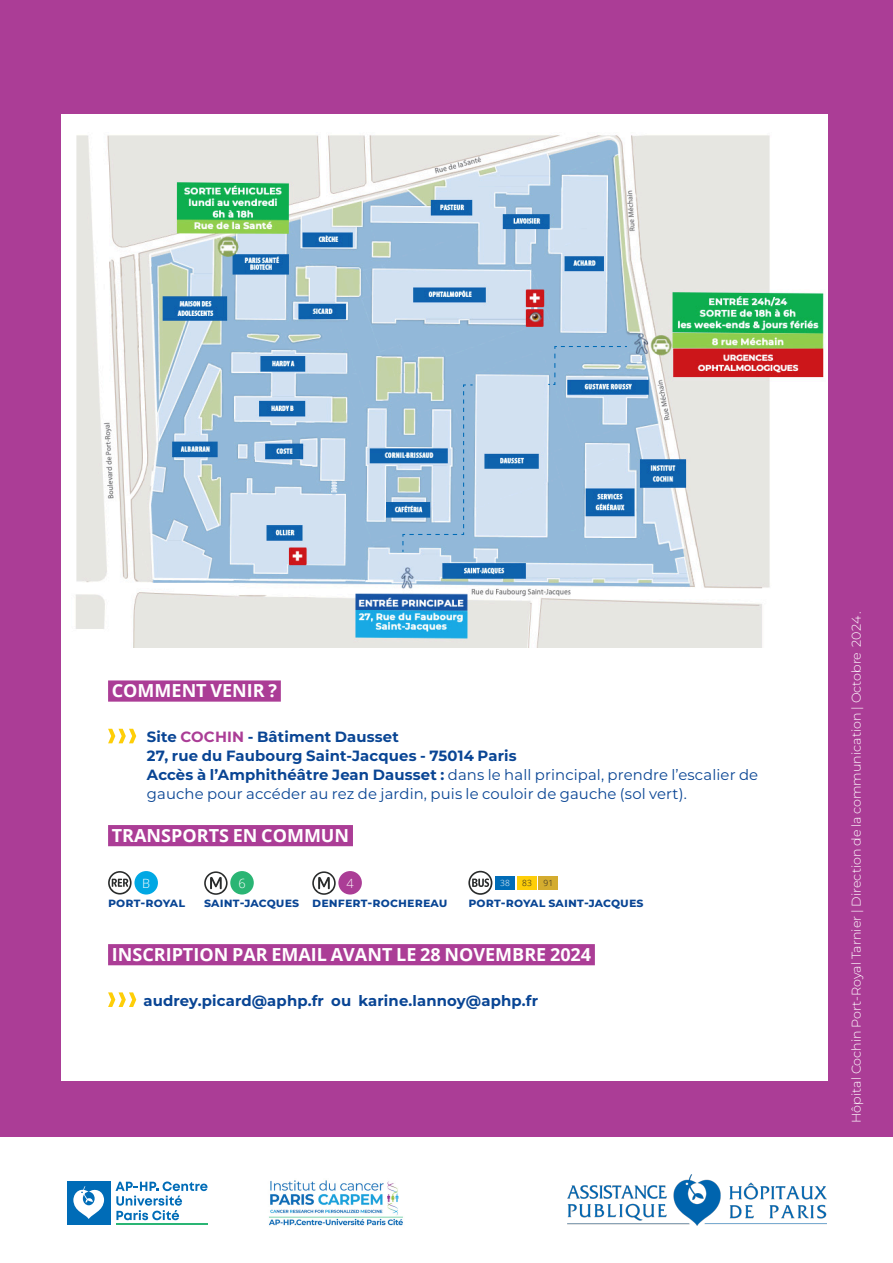
<style>
.page{position:relative;width:893px;height:1263px;background:#fff}
.page>*{position:absolute;margin:0;border:0;box-sizing:border-box;transform-origin:0 0}
.Inter_Niv_1_violet{font:700 18px "Open Sans";color:#fff}
.Texte_courant_-_dépliant{font:14.85px/19px "Montserrat";letter-spacing:.01em;color:#094594}
.Texte_courant_-_dépliant-2{font:700 14.85px "Montserrat";letter-spacing:.01em;color:#094594}
.Sommaire_niv_3{font:300 12.75px "Montserrat";color:#fff}
.station_bus_rer_metro{font:700 12.75px "Montserrat";letter-spacing:.01em;color:#094594}
.Titre_charte_patient{font:300 12.75px "Open Sans";color:#fff}
.Titre_charte_patient-2{font:300 8.4px "Open Sans";color:#231f20}
.Titre_charte_patient-3{font:300 8.4px "Open Sans";color:#fff}
.s1{font-weight:700}
.s2{font-weight:700;color:#ab3d96}
</style>
<div class="page">
<div style="left:0;top:0;width:893px;height:1137px;background:#ab3d96"></div>
<div style="left:61px;top:114px;width:767px;height:966px;background:#fff"></div>
<img style="left:75px;top:135px;width:749px;height:512px">
<div style="left:108px;top:944px;width:487px;height:21px;background:#ab3d96"></div>
<svg style="left:108px;top:992px;width:28px;height:15px"></svg>
<div style="left:108px;top:680px;width:173px;height:22px;background:#ab3d96"></div>
<svg style="left:108px;top:729px;width:28px;height:14px"></svg>
<div style="left:108px;top:825px;width:245px;height:21px;background:#ab3d96"></div>
<div style="left:230px;top:871px;width:24px;height:23px;background:#2ab574;border-radius:50%"></div>
<div style="left:338px;top:871px;width:24px;height:23px;background:#ab3d96;border-radius:50%"></div>
<svg style="left:204px;top:871px;width:24px;height:24px"></svg>
<svg style="left:312px;top:871px;width:24px;height:24px"></svg>
<svg style="left:108px;top:871px;width:24px;height:23px"></svg>
<div style="left:134px;top:871px;width:24px;height:23px;background:#00a8e4;border-radius:50%"></div>
<svg style="left:468px;top:871px;width:24px;height:24px"></svg>
<div style="left:495px;top:876px;width:20px;height:14px;background:#006cb7"></div>
<div style="left:517px;top:876px;width:20px;height:14px;background:#fece08"></div>
<div style="left:539px;top:876px;width:19px;height:14px;background:#d4ac2f"></div>
<svg style="left:402px;top:384px;width:72px;height:169px;background:#9dbed7"></svg>
<svg style="left:547px;top:345px;width:81px;height:40px;background:#8eb5d6"></svg>
<hr style="left:116px;top:1224px;width:92px;height:1px;background:#2ab574">
<svg style="left:116px;top:1181px;width:92px;height:39px"></svg>
<div style="left:67px;top:1181px;width:43px;height:44px;background:#006cb7"></div>
<svg style="left:73px;top:1186px;width:31px;height:33px"></svg>
<img style="left:269px;top:1180px;width:134px;height:46px">
<img style="left:567px;top:1174px;width:260px;height:51px">
<p class="Inter_Niv_1_violet" style="left:112px;top:678px;width:167px">COMMENT VENIR ?</p>
<p class="Texte_courant_-_dépliant" style="left:147px;top:727px;width:613px"><span class="s1">Site</span> <span class="s2">COCHIN</span> <span class="s1">- Bâtiment Dausset<br>27, rue du Faubourg Saint-Jacques - 75014 Paris<br>Accès à l’Amphithéâtre Jean Dausset :</span> dans le hall principal, prendre l’escalier de gauche pour accéder au rez de jardin, puis le couloir de gauche (sol vert).</p>
<p class="Inter_Niv_1_violet" style="left:112px;top:823px;width:239px">TRANSPORTS EN COMMUN</p>
<p class="Titre_charte_patient" style="left:238px;top:874px;width:9px">6</p>
<p class="Titre_charte_patient" style="left:346px;top:874px;width:9px">4</p>
<p class="Titre_charte_patient" style="left:142px;top:874px;width:9px">B</p>
<p class="Titre_charte_patient-3" style="left:500px;top:877px;width:11px">38</p>
<p class="Titre_charte_patient-2" style="left:522px;top:877px;width:11px">83</p>
<p class="Titre_charte_patient-2" style="left:543px;top:877px;width:11px">91</p>
<p class="station_bus_rer_metro" style="left:108px;top:893px;width:78px">port-royal</p>
<p class="station_bus_rer_metro" style="left:204px;top:893px;width:97px">saint-jacques</p>
<p class="station_bus_rer_metro" style="left:312px;top:893px;width:137px">denfert-rochereau</p>
<p class="station_bus_rer_metro" style="left:468px;top:893px;width:177px">port-royal saint-jacques</p>
<p class="Inter_Niv_1_violet" style="left:112px;top:942px;width:481px">INSCRIPTION PAR EMAIL AVANT LE 28 NOVEMBRE 2024</p>
<p class="Texte_courant_-_dépliant-2" style="left:143px;top:990px;width:396px">audrey.picard@aphp.fr ou karine.lannoy@aphp.fr</p>
<p class="Sommaire_niv_3" style="left:847px;top:1123px;width:513px;rotate:-90deg">Hôpital Cochin Port-Royal Tarnier | Direction de la communication | Octobre 2024 .</p>
</div>
